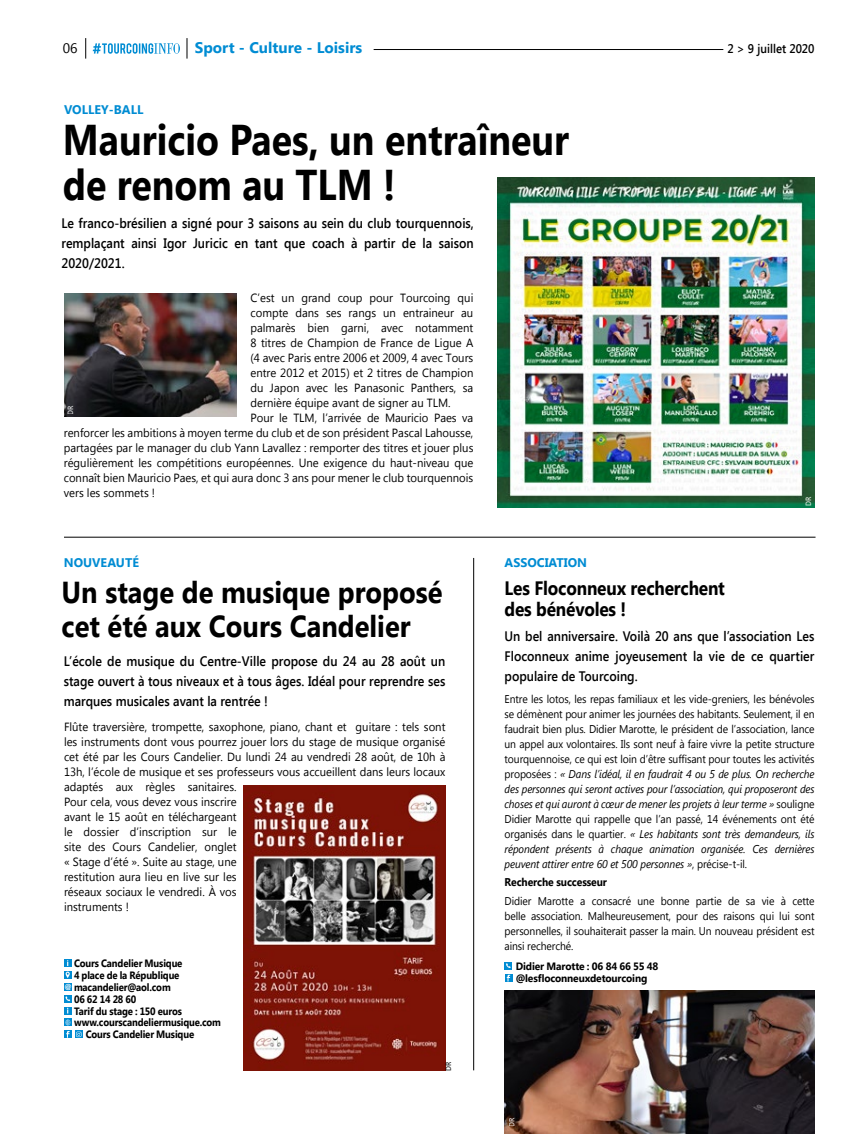
<style>
.page{position:relative;width:851px;height:1134px;background:#fff}
.page>*{position:absolute;margin:0;border:0;box-sizing:border-box;transform-origin:0 0}
.t1{font:700 43px/44.4px "Segoe UI";color:#000;scale:.87 1}
.t2{font:700 30.25px/34.1px "Segoe UI";color:#000;scale:.9 1}
.t3{font:700 19.38px/21.2px "Segoe UI";letter-spacing:-.01em;color:#000;scale:.89 1}
.t4{font:700 15.25px "Segoe UI";color:#008cd3}
.t5{font:600 13.75px/20px "Segoe UI";color:#000;text-align:justify;scale:.9 1}
.t6{font:13.75px "Segoe UI";color:#000}
.t7{font:700 12.5px "Segoe UI";color:#008cd3}
.t8{font:600 12.5px "Segoe UI";color:#000;scale:.91 1}
.t9{font:11.88px/15px "Segoe UI";color:#000;scale:.95 1}
.t10{font:11.25px/15px "Segoe UI";letter-spacing:-.01em;color:#000;text-align:justify;scale:.92 1}
.t11{font:700 11.25px "Segoe UI";letter-spacing:-.01em;color:#000;scale:.92 1}
.t12{font:700 10.62px "Segoe UI";letter-spacing:-.015em;color:#000;scale:.9 1}
.t13{font:700 10.62px/12.5px "Segoe UI";letter-spacing:-.015em;color:#000;scale:.96 1}
.t14{font:600 7.62px "Segoe UI";color:#fff;scale:.9 1}
.t15{font:600 7.62px "Segoe UI";color:#000;scale:.9 1}
.s1{font-family:"Century Gothic";font-size:8.25px;color:#fff}
.s2{font-style:italic}
</style>
<div class="page">
<svg style="left:504px;top:962px;width:8px;height:7px"></svg>
<svg style="left:506px;top:963px;width:4px;height:5px"></svg>
<svg style="left:505px;top:974px;width:7px;height:8px"></svg>
<svg style="left:506px;top:975px;width:4px;height:6px"></svg>
<div style="left:64px;top:959px;width:7px;height:8px;background:#008cd3"></div>
<svg style="left:64px;top:971px;width:7px;height:8px"></svg>
<svg style="left:66px;top:960px;width:4px;height:18px"></svg>
<div style="left:64px;top:983px;width:8px;height:8px;background:#008cd3"></div>
<div style="left:64px;top:995px;width:8px;height:8px;background:#008cd3"></div>
<svg style="left:65px;top:996px;width:5px;height:5px"></svg>
<svg style="left:64px;top:1007px;width:7px;height:7px"></svg>
<svg style="left:64px;top:1018px;width:7px;height:8px"></svg>
<svg style="left:65px;top:1020px;width:5px;height:5px"></svg>
<div style="left:64px;top:1030px;width:8px;height:8px;background:#008cd3"></div>
<svg style="left:66px;top:1031px;width:4px;height:7px"></svg>
<svg style="left:75px;top:1030px;width:8px;height:8px"></svg>
<svg style="left:76px;top:1032px;width:5px;height:5px"></svg>
<hr style="left:64px;top:537px;width:751px;height:1px;background:#000">
<hr style="left:473px;top:558px;width:1px;height:512px;background:#000">
<svg style="left:93px;top:43px;width:87px;height:11px"></svg>
<svg style="left:85px;top:38px;width:1px;height:21px"></svg>
<svg style="left:187px;top:38px;width:1px;height:21px"></svg>
<hr style="left:373px;top:49px;width:350px;height:1px;background:#000">
<img style="left:497px;top:178px;width:317px;height:330px">
<img style="left:64px;top:293px;width:172px;height:124px">
<img style="left:244px;top:785px;width:201px;height:285px">
<img style="left:504px;top:991px;width:310px;height:143px">
<p class="t6" style="left:63px;top:39px;width:16px">06</p>
<p class="t4" style="left:195px;top:37px;width:169px">Sport - Culture - Loisirs</p>
<p class="t8" style="left:727px;top:40px;width:97px">2 &gt; 9 juillet 2020</p>
<p class="t7" style="left:64px;top:101px;width:81px">VOLLEY-BALL</p>
<h1 class="t1" style="left:63px;top:115px;width:583px">Mauricio Paes, un entraîneur de renom au TLM !</h1>
<p class="t5" style="left:62px;top:212px;width:459px">Le franco-brésilien a signé pour 3 saisons au sein du club tourquennois, remplaçant ainsi Igor Juricic en tant que coach à partir de la saison 2020/2021.</p>
<p class="t9" style="left:250px;top:290px;width:236px">C’est un grand coup pour Tourcoing qui</p>
<p class="t9" style="left:250px;top:305px;width:236px">compte dans ses rangs un entraineur au</p>
<p class="t9" style="left:250px;top:320px;width:236px">palmarès bien garni, avec notamment</p>
<p class="t9" style="left:250px;top:335px;width:236px">8 titres de Champion de France de Ligue A</p>
<p class="t9" style="left:250px;top:350px;width:236px">(4 avec Paris entre 2006 et 2009, 4 avec Tours</p>
<p class="t9" style="left:250px;top:365px;width:236px">entre 2012 et 2015) et 2 titres de Champion</p>
<p class="t9" style="left:250px;top:380px;width:236px">du Japon avec les Panasonic Panthers, sa</p>
<p class="t9" style="left:250px;top:395px;width:212px">dernière équipe avant de signer au TLM.</p>
<p class="t9" style="left:250px;top:410px;width:236px">Pour le TLM, l’arrivée de Mauricio Paes va</p>
<p class="t9" style="left:64px;top:425px;width:432px">renforcer les ambitions à moyen terme du club et de son président Pascal Lahousse,</p>
<p class="t9" style="left:64px;top:440px;width:432px">partagées par le manager du club Yann Lavallez : remporter des titres et jouer plus</p>
<p class="t9" style="left:64px;top:455px;width:432px">régulièrement les compétitions européennes. Une exigence du haut-niveau que</p>
<p class="t9" style="left:64px;top:470px;width:432px">connaît bien Mauricio Paes, et qui aura donc 3 ans pour mener le club tourquennois</p>
<p class="t9" style="left:64px;top:485px;width:98px">vers les sommets !</p>
<p class="t14" style="left:65px;top:415px;width:12px;rotate:-90deg">DR</p>
<p class="t7" style="left:64px;top:554px;width:77px">NOUVEAUTÉ</p>
<h2 class="t2" style="left:62px;top:574px;width:425px">Un stage de musique proposé cet été aux Cours Candelier</h2>
<p class="t5" style="left:64px;top:651px;width:425px">L’école de musique du Centre-Ville propose du 24 au 28 août un stage ouvert à tous niveaux et à tous âges. Idéal pour reprendre ses marques musicales avant la rentrée !</p>
<p class="t9" style="left:64px;top:719px;width:403px">Flûte traversière, trompette, saxophone, piano, chant et guitare : tels sont les instruments dont vous pourrez jouer lors du stage de musique organisé cet été par les Cours Candelier. Du lundi 24 au vendredi 28 août, de 10h à 13h, l’école de musique et ses professeurs vous accueillent dans leurs locaux adaptés aux règles sanitaires.<br>Pour cela, vous devez vous inscrire<br>avant le 15 août en téléchargeant<br>le dossier d’inscription sur le<br>site des Cours Candelier, onglet<br>« Stage d’été ». Suite au stage, une<br>restitution aura lieu en live sur les<br>réseaux sociaux le vendredi. À vos<br>instruments !</p>
<p class="t12" style="left:74px;top:956px;width:122px">Cours Candelier Musique</p>
<p class="t12" style="left:74px;top:967px;width:119px">4 place de la République</p>
<p class="t12" style="left:65px;top:979px;width:119px"><span class="s1">@</span> macandelier@aol.com</p>
<p class="t12" style="left:74px;top:991px;width:71px">06 62 14 28 60</p>
<p class="t12" style="left:74px;top:1003px;width:122px">Tarif du stage : 150 euros</p>
<p class="t12" style="left:74px;top:1015px;width:165px">www.courscandeliermusique.com</p>
<p class="t12" style="left:86px;top:1027px;width:122px">Cours Candelier Musique</p>
<p class="t15" style="left:443px;top:1071px;width:12px;rotate:-90deg">DR</p>
<p class="t7" style="left:504px;top:554px;width:84px">ASSOCIATION</p>
<p class="t14" style="left:803px;top:506px;width:12px;rotate:-90deg">DR</p>
<h3 class="t3" style="left:504px;top:576px;width:249px">Les Floconneux recherchent des bénévoles !</h3>
<p class="t5" style="left:504px;top:625px;width:346px">Un bel anniversaire. Voilà 20 ans que l’association Les Floconneux anime joyeusement la vie de ce quartier populaire de Tourcoing.</p>
<p class="t10" style="left:504px;top:691px;width:338px">Entre les lotos, les repas familiaux et les vide-greniers, les bénévoles se démènent pour animer les journées des habitants. Seulement, il en faudrait bien plus. Didier Marotte, le président de l’association, lance un appel aux volontaires. Ils sont neuf à faire vivre la petite structure tourquennoise, ce qui est loin d’être suffisant pour toutes les activités proposées : <span class="s2">« Dans l’idéal, il en faudrait 4 ou 5 de plus. On recherche des personnes qui seront actives pour l’association, qui proposeront des choses et qui auront à cœur de mener les projets à leur terme »</span> souligne Didier Marotte qui rappelle que l’an passé, 14 événements ont été organisés dans le quartier. <span class="s2">« Les habitants sont très demandeurs, ils répondent présents à chaque animation organisée. Ces dernières peuvent attirer entre 60 et 500 personnes »</span>, précise-t-il.</p>
<p class="t11" style="left:504px;top:874px;width:113px">Recherche successeur</p>
<p class="t10" style="left:504px;top:893px;width:338px">Didier Marotte a consacré une bonne partie de sa vie à cette belle association. Malheureusement, pour des raisons qui lui sont personnelles, il souhaiterait passer la main. Un nouveau président est ainsi recherché.</p>
<p class="t13" style="left:515px;top:959px;width:150px">Didier Marotte : 06 84 66 55 48 @lesfloconneuxdetourcoing</p>
<p class="t14" style="left:506px;top:1126px;width:12px;rotate:-90deg">DR</p>
</div>
